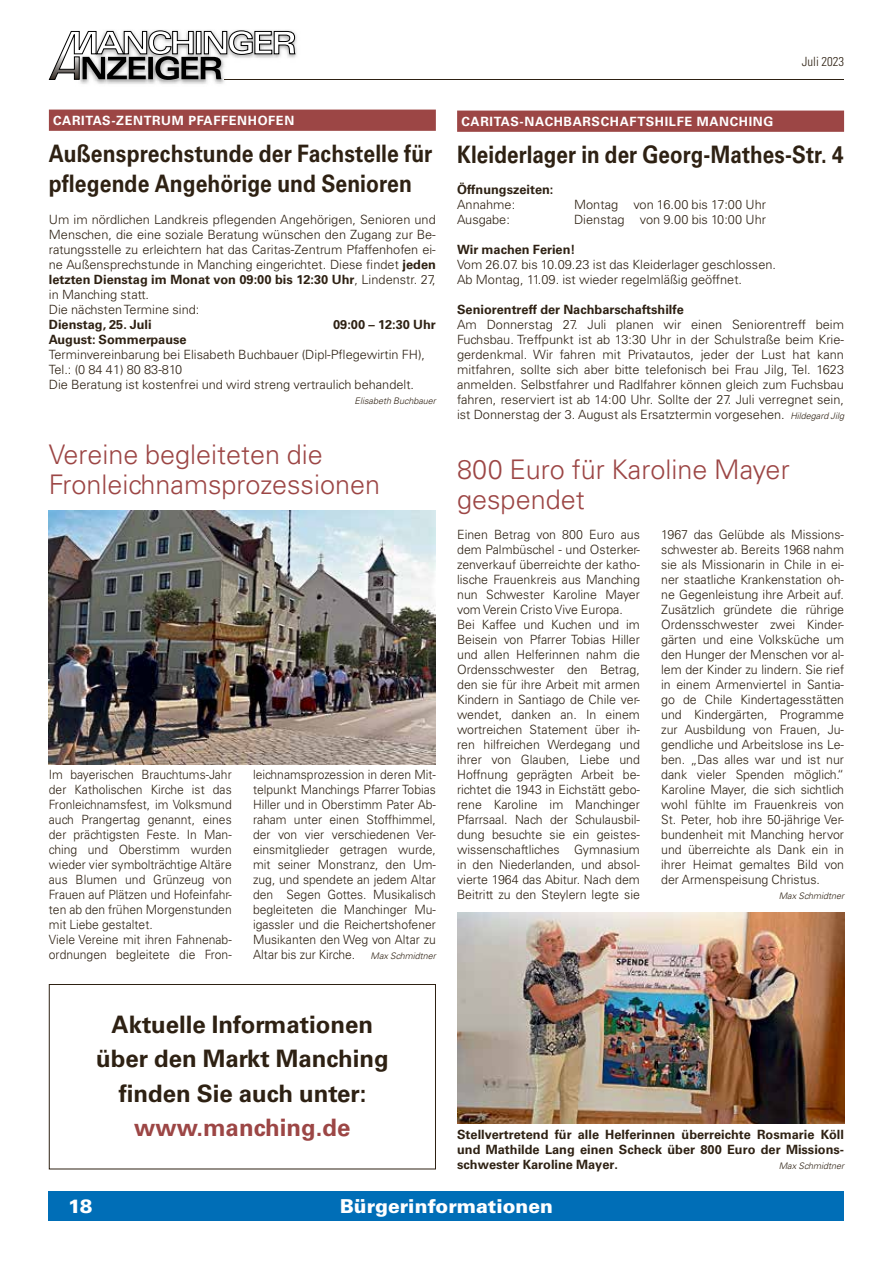
<style>
.page{position:relative;width:893px;height:1263px;background:#fff}
.page>*{position:absolute;margin:0;border:0;box-sizing:border-box;transform-origin:0 0}
.t1{font:300 27px/30px "Univers LT Std";color:#9c4645}
.t2{font:700 24px/30px "Univers LT Std";color:#2e2113;scale:.88 1}
.t3{font:700 24px/34.5px "Univers LT Std";color:#2e2113;text-align:center}
.t4{font:700 24px "Univers LT Std";color:#2e2113;scale:.86 1}
.t5{font:700 24px "Univers LT Std";color:#9c4645}
.t6{font:900 19.2px "Univers LT Std";color:#fff}
.t7{font:300 12.75px/15px "Univers LT Std";color:#2e2113}
.t8{font:300 12.75px/15px "Univers LT Std";color:#2e2113;scale:.95 1}
.t9{font:700 12.75px/15px "Univers LT Std";color:#2e2113;text-align:justify}
.t10{font:700 12.75px "Univers LT Std";letter-spacing:.05em;color:#fff}
.t11{font:300 condensed 12.75px "Univers LT Std";color:#2e2113}
.t12{font:italic 300 9px "Univers LT Std";color:#2e2113}
.s1{font-weight:700}
.s2{font-style:italic;font-size:9px}
</style>
<div class="page">
<img style="left:80px;top:34px;width:217px;height:50px">
<svg style="left:49px;top:30px;width:246px;height:50px"></svg>
<hr style="left:225px;top:79px;width:619px;height:1px;background:#2e2113">
<div style="left:49px;top:1191px;width:795px;height:29px;background:#006eb7"></div>
<div style="left:49px;top:110px;width:387px;height:21px;background:#9c4645"></div>
<div style="left:457px;top:111px;width:387px;height:21px;background:#9c4645"></div>
<img style="left:457px;top:912px;width:387px;height:212px">
<img style="left:49px;top:510px;width:387px;height:254px">
<div style="left:49px;top:984px;width:387px;height:185px;border:1px solid #2e2113"></div>
<p class="t10" style="left:53px;top:113px;width:243px">CARITAS-ZENTRUM PFAFFENHOFEN</p>
<h2 class="t2" style="left:49px;top:139px;width:437px">Außensprechstunde der Fachstelle für pflegende Angehörige und Senioren</h2>
<p class="t7" style="left:49px;top:212px;width:388px">Um im nördlichen Landkreis pflegenden Angehörigen, Senioren und Menschen, die eine soziale Beratung wünschen den Zugang zur Be&shy;ratungsstelle zu erleichtern hat das Caritas-Zentrum Pfaffenhofen ei&shy;ne Außensprechstunde in Manching eingerichtet. Diese findet <span class="s1">jeden letzten Dienstag im Monat von 09:00 bis 12:30 Uhr</span>, Lindenstr. 27, in Manching statt.<br>Die nächsten Termine sind:</p>
<p class="t9" style="left:49px;top:317px;width:104px">Dienstag, 25. Juli</p>
<p class="t9" style="left:333px;top:317px;width:104px">09:00 – 12:30 Uhr</p>
<p class="t9" style="left:49px;top:332px;width:139px">August: Sommerpause</p>
<p class="t7" style="left:49px;top:347px;width:378px">Terminvereinbarung bei Elisabeth Buchbauer (Dipl-Pflegewirtin FH),<br>Tel.: (0 84 41) 80 83-810<br>Die Beratung ist kostenfrei und wird streng vertraulich behandelt.</p>
<p class="t12" style="left:355px;top:396px;width:83px">Elisabeth Buchbauer</p>
<h1 class="t1" style="left:49px;top:440px;width:333px">Vereine begleiteten die<br>Fronleichnamsprozessionen</h1>
<p class="t8" style="left:49px;top:767px;width:194px">Im bayerischen Brauchtums-Jahr der Katholischen Kirche ist das<br>Fronleichnamsfest, im Volksmund auch Prangertag genannt, eines der prächtigsten Feste. In Man&shy;ching und Oberstimm wurden wieder vier symbolträchtige Altäre aus Blumen und Grünzeug von<br>Frauen auf Plätzen und Hofeinfahr&shy;ten ab den frühen Morgenstunden mit Liebe gestaltet.<br>Viele Vereine mit ihren Fahnenab&shy;ordnungen begleitete die Fron-</p>
<p class="t8" style="left:253px;top:767px;width:194px;text-align:justify">leichnamsprozession in deren Mit&shy;telpunkt Manchings Pfarrer Tobias Hiller und in Oberstimm Pater Ab&shy;raham unter einen Stoffhimmel, der von vier verschiedenen Ver&shy;einsmitglieder getragen wurde, mit seiner Monstranz, den Um&shy;zug, und spendete an jedem Altar den Segen Gottes. Musikalisch begleiteten die Manchinger Mu&shy;igassler und die Reichertshofener Musikanten den Weg von Altar zu Altar bis zur Kirche. <span class="s2">Max Schmidtner</span></p>
<p class="t11" style="left:802px;top:53px;width:44px">Juli 2023</p>
<p class="t10" style="left:461px;top:114px;width:313px">CARITAS-NACHBARSCHAFTSHILFE MANCHING</p>
<h2 class="t4" style="left:457px;top:141px;width:451px">Kleiderlager in der Georg-Mathes-Str. 4</h2>
<p class="t9" style="left:457px;top:182px;width:98px">Öffnungszeiten:</p>
<p class="t7" style="left:457px;top:197px;width:60px">Annahme:</p>
<p class="t7" style="left:574px;top:197px;width:193px">Montag von 16.00 bis 17:00 Uhr</p>
<p class="t7" style="left:457px;top:212px;width:54px">Ausgabe:</p>
<p class="t7" style="left:574px;top:212px;width:193px">Dienstag von 9.00 bis 10:00 Uhr</p>
<p class="t9" style="left:457px;top:242px;width:120px">Wir machen Ferien!</p>
<p class="t7" style="left:457px;top:257px;width:320px">Vom 26.07. bis 10.09.23 ist das Kleiderlager geschlossen.<br>Ab Montag, 11.09. ist wieder regelmläßig geöffnet.</p>
<p class="t9" style="left:457px;top:302px;width:228px">Seniorentreff der Nachbarschaftshilfe</p>
<p class="t7" style="left:457px;top:317px;width:388px;text-align:justify">Am Donnerstag 27. Juli planen wir einen Seniorentreff beim Fuchsbau. Treffpunkt ist ab 13:30 Uhr in der Schulstraße beim Krie&shy;gerdenkmal. Wir fahren mit Privatautos, jeder der Lust hat kann mitfahren, sollte sich aber bitte telefonisch bei Frau Jilg, Tel. 1623 anmelden. Selbstfahrer und Radlfahrer können gleich zum Fuchsbau fahren, reserviert ist ab 14:00 Uhr. Sollte der 27. Juli verregnet sein, ist Donnerstag der 3. August als Ersatztermin vorgesehen. <span class="s2">Hildegard Jilg</span></p>
<h1 class="t1" style="left:457px;top:455px;width:334px">800 Euro für Karoline Mayer gespendet</h1>
<p class="t7" style="left:457px;top:527px;width:184px">Einen Betrag von 800 Euro aus dem Palmbüschel - und Osterker&shy;zenverkauf überreichte der katho&shy;lische Frauenkreis aus Manching nun Schwester Karoline Mayer vom Verein Cristo Vive Europa.<br>Bei Kaffee und Kuchen und im<br>Beisein von Pfarrer Tobias Hiller und allen Helferinnen nahm die<br>Ordensschwester den Betrag, den sie für ihre Arbeit mit armen<br>Kindern in Santiago de Chile ver&shy;wendet, danken an. In einem wortreichen Statement über ih&shy;ren hilfreichen Werdegang und ihrer von Glauben, Liebe und<br>Hoffnung geprägten Arbeit be&shy;richtet die 1943 in Eichstätt gebo&shy;rene Karoline im Manchinger<br>Pfarrsaal. Nach der Schulausbil&shy;dung besuchte sie ein geistes&shy;wissenschaftliches Gymnasium in den Niederlanden, und absol&shy;vierte 1964 das Abitur. Nach dem<br>Beitritt zu den Steylern legte sie</p>
<p class="t7" style="left:661px;top:527px;width:184px;text-align:justify">1967 das Gelübde als Missions&shy;schwester ab. Bereits 1968 nahm sie als Missionarin in Chile in ei&shy;ner staatliche Krankenstation oh&shy;ne Gegenleistung ihre Arbeit auf.<br>Zusätzlich gründete die rührige Ordensschwester zwei Kinder&shy;gärten und eine Volksküche um den Hunger der Menschen vor al&shy;lem der Kinder zu lindern. Sie rief in einem Armenviertel in Santia&shy;go de Chile Kindertagesstätten und Kindergärten, Programme zur Ausbildung von Frauen, Ju&shy;gendliche und Arbeitslose ins Le&shy;ben. „Das alles war und ist nur dank vieler Spenden möglich.“ Karoline Mayer, die sich sichtlich wohl fühlte im Frauenkreis von St. Peter, hob ihre 50-jährige Ver&shy;bundenheit mit Manching hervor und überreichte als Dank ein in ihrer Heimat gemaltes Bild von der Armenspeisung Christus.</p>
<p class="t12" style="left:779px;top:891px;width:67px">Max Schmidtner</p>
<h2 class="t3" style="left:96px;top:1007px;width:294px">Aktuelle Informationen über den Markt Manching finden Sie auch unter:</h2>
<h2 class="t5" style="left:134px;top:1113px;width:218px">www.manching.de</h2>
<p class="t9" style="left:457px;top:1127px;width:388px">Stellvertretend für alle Helferinnen überreichte Rosmarie Köll und Mathilde Lang einen Scheck über 800 Euro der Missions&shy;schwester Karoline Mayer.</p>
<p class="t12" style="left:779px;top:1161px;width:67px">Max Schmidtner</p>
<h3 class="t6" style="left:68px;top:1193px;width:26px">18</h3>
<h3 class="t6" style="left:340px;top:1193px;width:214px">Bürgerinformationen</h3>
</div>
